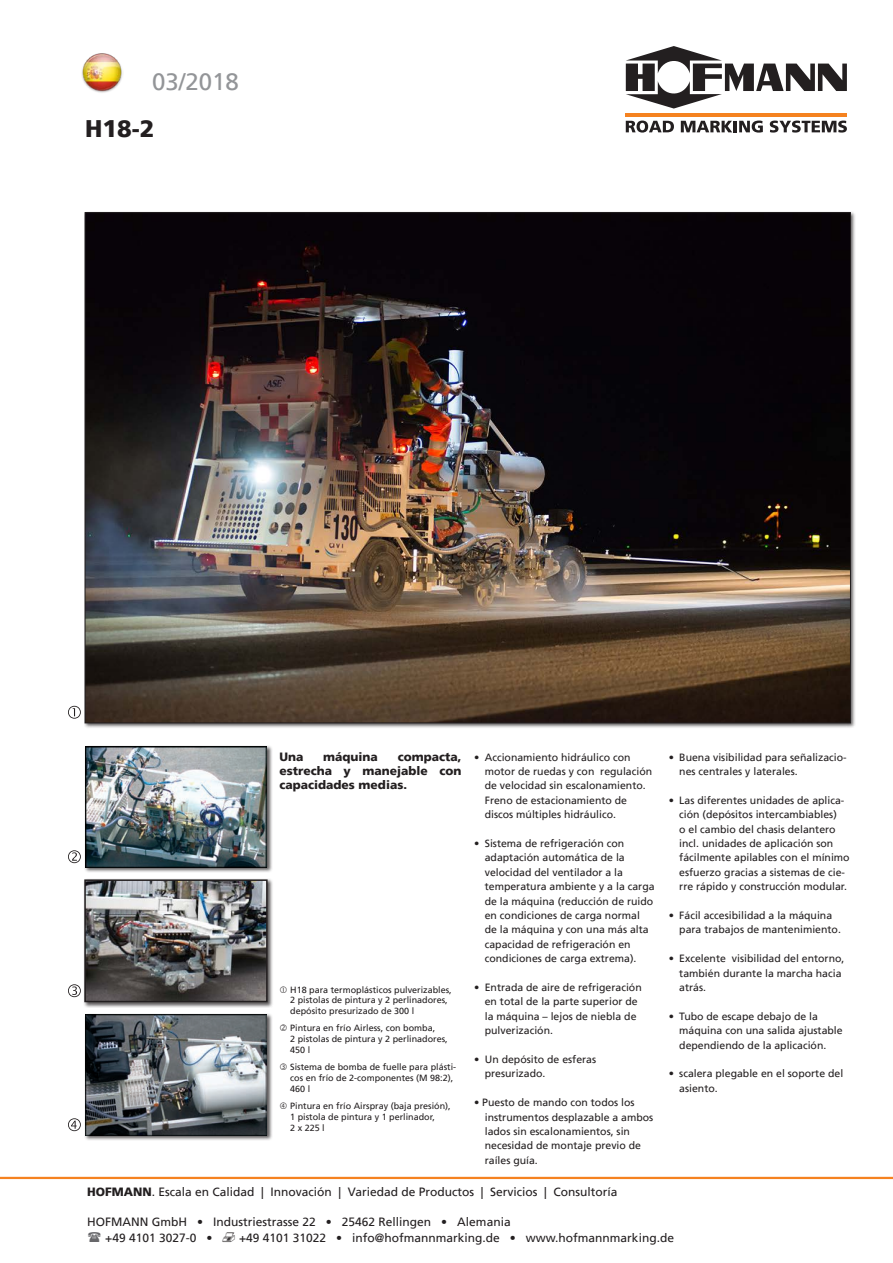
<style>
.page{position:relative;width:893px;height:1263px;background:#fff}
.page>*{position:absolute;margin:0;border:0;box-sizing:border-box;transform-origin:0 0}
.t1{font:24px "Frutiger";color:#939598}
.t2{font:900 24px "Frutiger";color:#231f20}
.t3{font:12px "Frutiger";color:#231f20}
.Bildsub{font:900 12px/14.4px "Frutiger";color:#231f20;text-align:justify}
.Sprechpunkte{font:10.5px/14.4px "Frutiger";color:#231f20}
.t4{font:9px/10.8px "Frutiger";color:#231f20}
.s1{font-weight:900}
.s2{font-family:"Mar Vo Sym";font-size:13.5px}
</style>
<div class="page">
<div style="left:84px;top:745px;width:188px;height:128px;background:#231f20;opacity:.75"></div>
<img style="left:85px;top:746px;width:182px;height:121px">
<div style="left:84px;top:1013px;width:188px;height:128px;background:#231f20;opacity:.75"></div>
<img style="left:85px;top:1014px;width:182px;height:121px">
<svg style="left:68px;top:1118px;width:13px;height:13px"></svg>
<svg style="left:68px;top:984px;width:13px;height:13px"></svg>
<svg style="left:68px;top:850px;width:13px;height:13px"></svg>
<svg style="left:68px;top:706px;width:13px;height:13px"></svg>
<div style="left:83px;top:878px;width:190px;height:130px;background:#231f20;opacity:.75"></div>
<img style="left:87px;top:882px;width:178px;height:117px">
<div style="left:84px;top:879px;width:184px;height:123px;border:2px solid #231f20"></div>
<hr style="left:626px;top:113px;width:221px;height:3px;background:#f58220">
<svg style="left:626px;top:46px;width:221px;height:63px"></svg>
<svg style="left:626px;top:121px;width:48px;height:12px"></svg>
<svg style="left:681px;top:121px;width:82px;height:12px"></svg>
<svg style="left:770px;top:121px;width:77px;height:12px"></svg>
<img style="left:82px;top:53px;width:41px;height:40px">
<hr style="left:0;top:1177px;width:893px;height:2px;background:#f58220">
<img style="left:87px;top:214px;width:762px;height:507px">
<p class="t1" style="left:152px;top:67px;width:88px">03/2018</p>
<p class="t2" style="left:85px;top:114px;width:71px">H18-2</p>
<p class="Bildsub" style="left:280px;top:749px;width:25px">Una</p>
<p class="Bildsub" style="left:323px;top:749px;width:56px">máquina</p>
<p class="Bildsub" style="left:280px;top:749px;width:183px;text-indent:118px">compacta, estrecha y manejable con capacidades medias.</p>
<p class="Sprechpunkte" style="left:485px;top:750px;width:169px;text-indent:-11px">• Accionamiento hidráulico con motor de ruedas y con regulación de velocidad sin escalonamiento.<br>Freno de estacionamiento de discos múltiples hidráulico.</p>
<p class="Sprechpunkte" style="left:485px;top:836px;width:171px;text-indent:-11px">• Sistema de refrigeración con adaptación automática de la velocidad del ventilador a la temperatura ambiente y a la carga de la máquina (reducción de ruido en condiciones de carga normal de la máquina y con una más alta capacidad de refrigeración en condiciones de carga extrema).</p>
<p class="Sprechpunkte" style="left:485px;top:980px;width:158px;text-indent:-11px">• Entrada de aire de refrigeración en total de la parte superior de la máquina – lejos de niebla de pulverización.</p>
<p class="Sprechpunkte" style="left:485px;top:1052px;width:113px;text-indent:-11px">• Un depósito de esferas presurizado.</p>
<p class="Sprechpunkte" style="left:485px;top:1095px;width:170px;text-indent:-11px">• Puesto de mando con todos los instrumentos desplazable a ambos lados sin escalonamientos, sin necesidad de montaje previo de raíles guía.</p>
<p class="t4" style="left:290px;top:984px;width:163px">H18 para termoplásticos pulverizables,<br>2 pistolas de pintura y 2 perlinadores, depósito presurizado de 300 l</p>
<p class="t4" style="left:290px;top:1023px;width:159px">Pintura en frío Airless, con bomba,<br>2 pistolas de pintura y 2 perlinadores,<br>450 l</p>
<p class="t4" style="left:290px;top:1062px;width:168px">Sistema de bomba de fuelle para plásti&shy;cos en frío de 2-componentes (M 98:2),<br>460 l</p>
<p class="t4" style="left:290px;top:1100px;width:162px">Pintura en frío Airspray (baja presión),<br>1 pistola de pintura y 1 perlinador,<br>2 x 225 l</p>
<p class="t3" style="left:87px;top:1185px;width:532px"><span class="s1">HOFMANN</span>. Escala en Calidad | Innovación | Variedad de Productos | Servicios | Consultoría</p>
<p class="Sprechpunkte" style="left:679px;top:750px;width:169px;text-indent:-11px">• Buena visibilidad para señalizacio&shy;nes centrales y laterales.</p>
<p class="Sprechpunkte" style="left:679px;top:793px;width:172px;text-indent:-11px">• Las diferentes unidades de aplica&shy;ción (depósitos intercambiables)<br>o el cambio del chasis delantero incl. unidades de aplicación son fácilmente apilables con el mínimo esfuerzo gracias a sistemas de cie&shy;rre rápido y construcción modular.</p>
<p class="Sprechpunkte" style="left:679px;top:908px;width:163px;text-indent:-11px">• Fácil accesibilidad a la máquina para trabajos de mantenimiento.</p>
<p class="Sprechpunkte" style="left:679px;top:951px;width:167px;text-indent:-11px">• Excelente visibilidad del entorno, también durante la marcha hacia atrás.</p>
<p class="Sprechpunkte" style="left:679px;top:1009px;width:165px;text-indent:-11px">• Tubo de escape debajo de la máquina con una salida ajustable dependiendo de la aplicación.</p>
<p class="Sprechpunkte" style="left:679px;top:1066px;width:165px;text-indent:-11px">• scalera plegable en el soporte del asiento.</p>
<p class="t3" style="left:87px;top:1215px;width:425px">HOFMANN GmbH • Industriestrasse 22 • 25462 Rellingen • Alemania</p>
<p class="t3" style="left:105px;top:1231px;width:570px">+49 4101 3027-0 • <span class="s2">v</span> +49 4101 31022 • info@hofmannmarking.de • www.hofmannmarking.de</p>
</div>
